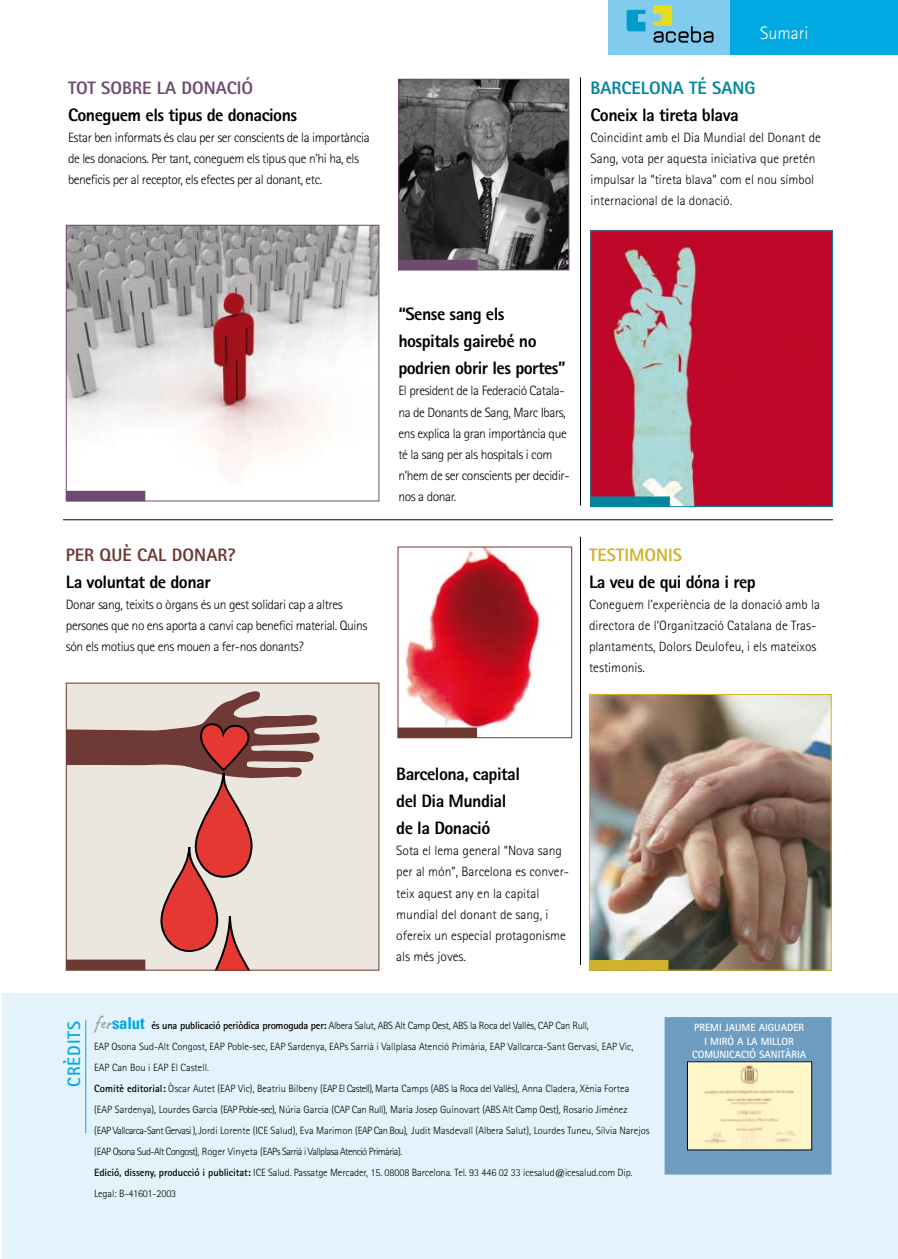
<style>
.page{position:relative;width:898px;height:1259px;background:#fff}
.page>*{position:absolute;margin:0;border:0;box-sizing:border-box;transform-origin:0 0}
.t1{font:28.2px "James Fajardo";color:#9c9d9f}
.t2{font:800 18px/27px "Rotis Sans Serif";letter-spacing:-.03em;color:#000}
.t3{font:800 18px "Rotis Sans Serif";color:#6f4a71}
.t4{font:800 18px "Rotis Sans Serif";color:#6f3933}
.t5{font:800 18px "Rotis Sans Serif";color:#00869f}
.t6{font:800 18px "Rotis Sans Serif";color:#d2b22d}
.t7{font:700 18px "Rotis Sans Serif";letter-spacing:.05em;color:#00a9e2}
.t8{font:300 18px "Rotis Sans Serif";color:#fff}
.t9{font:700 condensed 16.65px "Univers LT Std";letter-spacing:-.01em;color:#00a9e2}
.t10{font:300 13.5px/21px "Rotis Sans Serif";letter-spacing:-.03em;color:#000}
.t11{font:300 13.5px/21px "Rotis Sans Serif";color:#000}
.t12{font:300 10.5px/21px "Rotis Sans Serif";color:#000}
.t13{font:700 10.5px/13.5px "Rotis Sans Serif";color:#fff;text-align:center}
.s1{font-weight:700}
</style>
<div class="page">
<div style="left:694px;top:0;width:204px;height:55px;background:#00a9e2"></div>
<div style="left:608px;top:0;width:121px;height:55px;background:#81ccee"></div>
<svg style="left:626px;top:10px;width:19px;height:21px"></svg>
<svg style="left:653px;top:5px;width:60px;height:38px"></svg>
<img style="left:68px;top:227px;width:309px;height:272px">
<div style="left:66px;top:225px;width:313px;height:276px;border:1px solid #6f4a71"></div>
<img style="left:400px;top:81px;width:167px;height:187px">
<div style="left:398px;top:79px;width:171px;height:191px;border:1px solid #6f4a71"></div>
<div style="left:66px;top:683px;width:313px;height:287px;background:#ebe6de"></div>
<svg style="left:68px;top:691px;width:252px;height:277px"></svg>
<div style="left:66px;top:959px;width:79px;height:11px;background:#6f3933"></div>
<img style="left:405px;top:549px;width:139px;height:187px">
<div style="left:398px;top:547px;width:174px;height:191px;border:1px solid #6f3933"></div>
<div style="left:398px;top:727px;width:79px;height:11px;background:#6f3933"></div>
<img style="left:591px;top:696px;width:238px;height:272px">
<div style="left:589px;top:694px;width:242px;height:276px;border:1px solid #d2b22d"></div>
<div style="left:589px;top:960px;width:79px;height:10px;background:#d2b22d"></div>
<img style="left:592px;top:233px;width:239px;height:272px">
<div style="left:590px;top:231px;width:243px;height:276px;border:1px solid #00869f"></div>
<div style="left:590px;top:496px;width:80px;height:11px;background:#00869f"></div>
<div style="left:398px;top:260px;width:80px;height:10px;background:#6f4a71"></div>
<div style="left:66px;top:491px;width:79px;height:10px;background:#6f4a71"></div>
<hr style="left:580px;top:537px;width:1px;height:428px;background:#000">
<hr style="left:580px;top:77px;width:1px;height:429px;background:#000">
<hr style="left:63px;top:519px;width:770px;height:1px;background:#000">
<div style="left:2px;top:993px;width:896px;height:266px;background:#e4f3fb"></div>
<div style="left:664px;top:1017px;width:167px;height:157px;background:#6e9dc1;border:2px solid #6e9dc1"></div>
<img style="left:689px;top:1063px;width:121px;height:85px">
<hr style="left:85px;top:1020px;width:1px;height:113px;background:#00a9e2">
<h2 class="t3" style="left:68px;top:77px;width:187px">Tot sobre la donació</h2>
<h2 class="t2" style="left:68px;top:102px;width:231px">Coneguem els tipus de donacions</h2>
<p class="t10" style="left:68px;top:127px;width:303px">Estar ben informats és clau per ser conscients de la importància de les donacions. Per tant, coneguem els tipus que n’hi ha, els beneficis per al receptor, els efectes per al donant, etc.</p>
<h2 class="t8" style="left:760px;top:22px;width:50px">Sumari</h2>
<h2 class="t5" style="left:590px;top:77px;width:167px">Barcelona té sang</h2>
<h2 class="t2" style="left:590px;top:102px;width:150px">Coneix la tireta blava</h2>
<p class="t11" style="left:590px;top:127px;width:232px">Coincidint amb el Dia Mundial del Donant de Sang, vota per aquesta iniciativa que pretén impulsar la “tireta blava” com el nou símbol internacional de la donació.</p>
<h2 class="t4" style="left:66px;top:543px;width:171px">Per què cal donar?</h2>
<h2 class="t2" style="left:66px;top:568px;width:146px">La voluntat de donar</h2>
<p class="t10" style="left:66px;top:594px;width:303px">Donar sang, teixits o òrgans és un gest solidari cap a altres persones que no ens aporta a canvi cap benefici material. Quins són els motius que ens mouen a fer-nos donants?</p>
<h2 class="t2" style="left:398px;top:301px;width:169px">“Sense sang els hospitals gairebé no podrien obrir les portes”</h2>
<p class="t10" style="left:398px;top:380px;width:173px">El president de la Federació Catala&shy;na de Donants de Sang, Marc Ibars, ens explica la gran importància que té la sang per als hospitals i com n’hem de ser conscients per decidir&shy;nos a donar.</p>
<h2 class="t6" style="left:589px;top:543px;width:95px">Testimonis</h2>
<h2 class="t2" style="left:589px;top:568px;width:168px">La veu de qui dóna i rep</h2>
<p class="t11" style="left:589px;top:594px;width:232px">Coneguem l’experiència de la donació amb la directora de l’Organització Catalana de Tras&shy;plantaments, Dolors Deulofeu, i els mateixos testimonis.</p>
<h2 class="t2" style="left:396px;top:761px;width:125px">Barcelona, capital del Dia Mundial de la Donació</h2>
<p class="t11" style="left:396px;top:840px;width:174px">Sota el lema general “Nova sang per al món”, Barcelona es conver&shy;teix aquest any en la capital mundial del donant de sang, i ofereix un especial protagonisme als més joves.</p>
<h1 class="t1" style="left:96px;top:1008px;width:19px">fer</h1>
<h3 class="t9" style="left:112px;top:1012px;width:34px">salut</h3>
<p class="t12" style="left:94px;top:1014px;width:557px;text-indent:57px"><span class="s1">és una publicació periòdica promoguda per:</span> Albera Salut, ABS Alt Camp Oest, ABS la Roca del Vallès, CAP Can Rull,<br>EAP Osona Sud-Alt Congost, EAP Poble-sec, EAP Sardenya, EAPs Sarrià i Vallplasa Atenció Primària, EAP Vallcarca-Sant Gervasi, EAP Vic, EAP Can Bou i EAP El Castell.<br><span class="s1">Comitè editorial:</span> Òscar Autet (EAP Vic), Beatriu Bilbeny (EAP El Castell), Marta Camps (ABS la Roca del Vallès), Anna Cladera, Xènia Fortea (EAP Sardenya), Lourdes Garcia (EAP Poble-sec), Núria Garcia (CAP Can Rull), Maria Josep Guinovart (ABS Alt Camp Oest), Rosario Jiménez<br>(EAP Vallcarca-Sant Gervasi ), Jordi Lorente (ICE Salud), Eva Marimon (EAP Can Bou), Judit Masdevall (Albera Salut), Lourdes Tuneu, Sílvia Narejos (EAP Osona Sud-Alt Congost), Roger Vinyeta (EAPs Sarrià i Vallplasa Atenció Primària).<br><span class="s1">Edició, disseny, producció i publicitat:</span> ICE Salud. Passatge Mercader, 15. 08008 Barcelona. Tel. 93 446 02 33 icesalud@icesalud.com Dip.<br>Legal: B-41601-2003</p>
<h2 class="t7" style="left:63px;top:1087px;width:68px;rotate:-90deg">CRÈDITS</h2>
<p class="t13" style="left:692px;top:1020px;width:116px">PREMI JAUME AIGUADER<br>I MIRÓ A LA MILLOR<br>COMUNICACIÓ SANITÀRIA</p>
</div>
